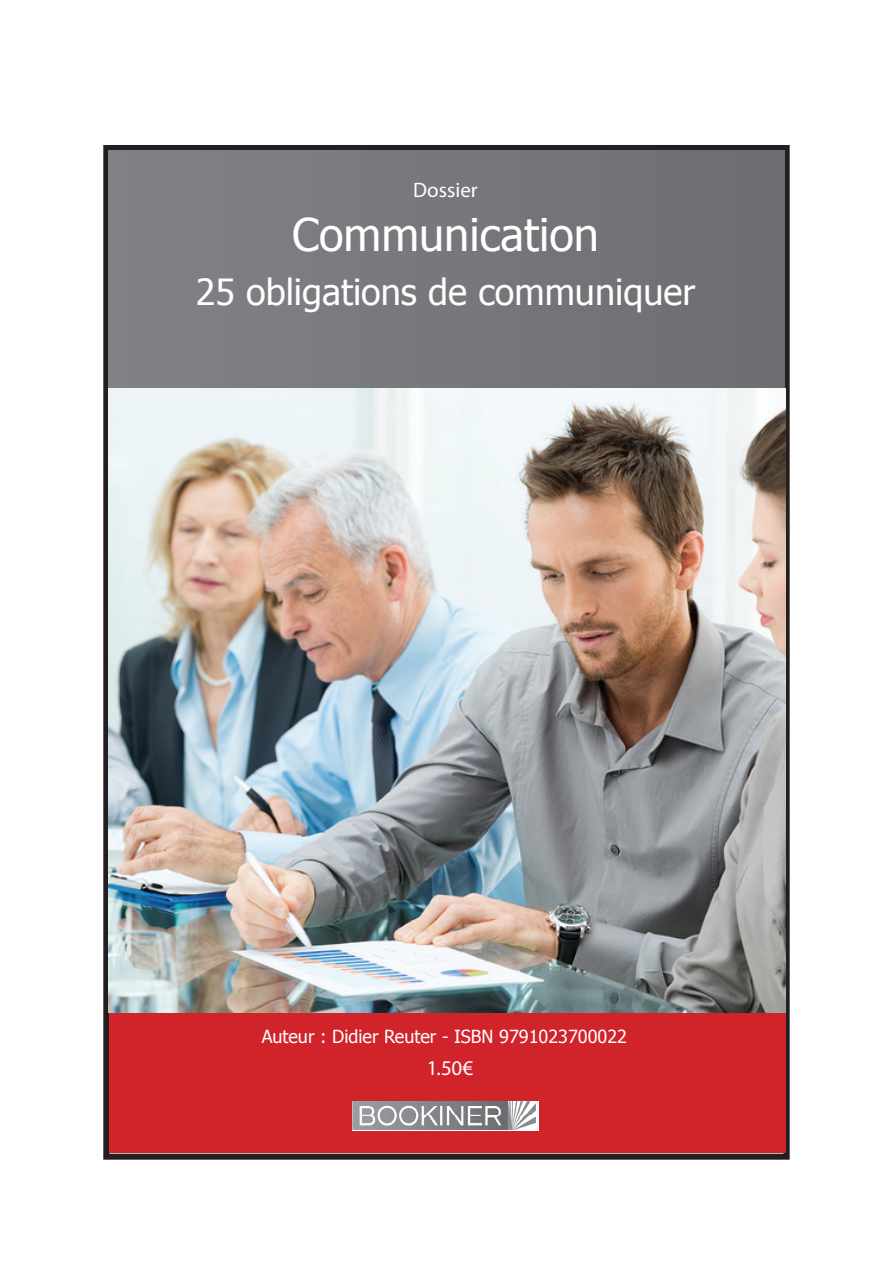
<style>
.page{position:relative;width:893px;height:1263px;background:#fff}
.page>*{position:absolute;margin:0;border:0;box-sizing:border-box;transform-origin:0 0}
.t1{font:45px "Tahoma";color:#fff}
.t2{font:36px "Tahoma";color:#fff}
.t3{font:21px "Myriad Pro";color:#fff}
.t4{font:18px "Tahoma";color:#fff}
</style>
<div class="page">
<div style="left:103px;top:145px;width:687px;height:1015px;border:6px solid #231f20"></div>
<div style="left:108px;top:151px;width:676px;height:240px;background:#76787b"></div>
<div style="left:109px;top:1012px;width:676px;height:141px;background:#d1232a"></div>
<img style="left:352px;top:1101px;width:187px;height:30px">
<img style="left:108px;top:388px;width:677px;height:624px">
<p class="t3" style="left:413px;top:177px;width:66px">Dossier</p>
<h1 class="t1" style="left:292px;top:205px;width:308px">Communication</h1>
<h2 class="t2" style="left:196px;top:268px;width:501px">25 obligations de communiquer</h2>
<p class="t4" style="left:262px;top:1024px;width:367px">Auteur : Didier Reuter - ISBN 9791023700022</p>
<p class="t3" style="left:427px;top:1055px;width:48px">1.50€</p>
</div>
